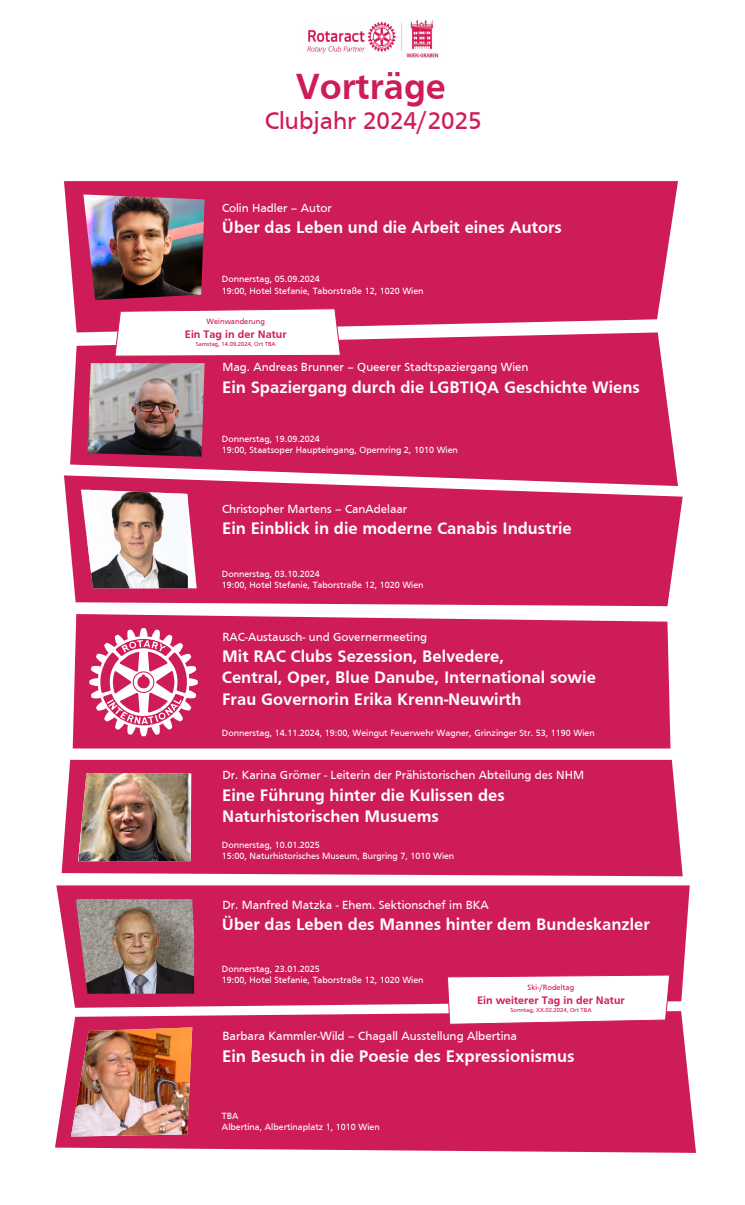
<style>
.page{position:relative;width:745px;height:1205px;background:#fff}
.page>*{position:absolute;margin:0;border:0;box-sizing:border-box;transform-origin:0 0}
.t1{font:700 37.5px "Frutiger";color:#ce1c58}
.t2{font:25px "Frutiger";color:#ce1c58}
.t3{font:700 17.38px "Frutiger";color:#fff}
.t4{font:700 17.12px/21.5px "Frutiger";color:#fff}
.t5{font:12.25px "Frutiger";color:#fff}
.t6{font:12.12px "Frutiger";color:#fff}
.t7{font:700 11.25px "Frutiger";color:#ce1c58}
.t8{font:9.25px/11.1px "Frutiger";color:#fff}
.t9{font:7.88px "Frutiger";color:#ce1c58}
.t10{font:6.12px "Frutiger";color:#ce1c58}
</style>
<div class="page">
<svg style="left:64px;top:181px;width:613px;height:151px;background:#d12c64"></svg>
<img style="left:83px;top:194px;width:121px;height:106px">
<div style="left:56px;top:885px;width:633px;height:123px;background:#ce1c58"></div>
<img style="left:76px;top:899px;width:118px;height:94px">
<svg style="left:70px;top:332px;width:607px;height:143px;background:#d12d64"></svg>
<img style="left:87px;top:363px;width:117px;height:94px">
<svg style="left:64px;top:475px;width:618px;height:131px;background:#d3356a"></svg>
<svg style="left:81px;top:489px;width:116px;height:99px"></svg>
<img style="left:87px;top:490px;width:101px;height:98px">
<svg style="left:55px;top:1011px;width:640px;height:142px;background:#d12d64"></svg>
<img style="left:71px;top:1027px;width:121px;height:109px">
<div style="left:62px;top:760px;width:620px;height:116px;background:#ce1c58"></div>
<img style="left:79px;top:773px;width:111px;height:88px">
<div style="left:73px;top:614px;width:597px;height:134px;background:#ce1c58"></div>
<svg style="left:89px;top:628px;width:109px;height:108px"></svg>
<svg style="left:446px;top:974px;width:224px;height:51px"></svg>
<svg style="left:114px;top:308px;width:227px;height:49px"></svg>
<img style="left:307px;top:19px;width:132px;height:40px">
<h1 class="t1" style="left:295px;top:65px;width:152px">Vorträge</h1>
<h2 class="t2" style="left:264px;top:107px;width:218px">Clubjahr 2024/2025</h2>
<h3 class="t6" style="left:222px;top:201px;width:111px">Colin Hadler – Autor</h3>
<h3 class="t4" style="left:222px;top:217px;width:341px">Über das Leben und die Arbeit eines Autors</h3>
<p class="t8" style="left:222px;top:274px;width:203px">Donnerstag, 05.09.2024<br>19:00, Hotel Stefanie, Taborstraße 12, 1020 Wien</p>
<p class="t9" style="left:206px;top:317px;width:60px">Weinwanderung</p>
<p class="t7" style="left:185px;top:328px;width:103px">Ein Tag in der Natur</p>
<p class="t10" style="left:196px;top:340px;width:81px">Samstag, 14.09.2024, Ort TBA</p>
<h3 class="t6" style="left:222px;top:360px;width:307px">Mag. Andreas Brunner – Queerer Stadtspaziergang Wien</h3>
<h3 class="t4" style="left:222px;top:376px;width:419px">Ein Spaziergang durch die LGBTIQA Geschichte Wiens</h3>
<p class="t8" style="left:222px;top:433px;width:237px">Donnerstag, 19.09.2024<br>19:00, Staatsoper Haupteingang, Opernring 2, 1010 Wien</p>
<h3 class="t6" style="left:222px;top:502px;width:187px">Christopher Martens – CanAdelaar</h3>
<h3 class="t4" style="left:222px;top:518px;width:351px">Ein Einblick in die moderne Canabis Industrie</h3>
<p class="t8" style="left:222px;top:568px;width:203px">Donnerstag, 03.10.2024<br>19:00, Hotel Stefanie, Taborstraße 12, 1020 Wien</p>
<h3 class="t6" style="left:222px;top:629px;width:206px">RAC-Austausch- und Governermeeting</h3>
<h3 class="t4" style="left:222px;top:645px;width:375px">Mit RAC Clubs Sezession, Belvedere,<br>Central, Oper, Blue Danube, International sowie<br>Frau Governorin Erika Krenn-Neuwirth</h3>
<p class="t8" style="left:222px;top:727px;width:374px">Donnerstag, 14.11.2024, 19:00, Weingut Feuerwehr Wagner, Grinzinger Str. 53, 1190 Wien</p>
<h3 class="t6" style="left:222px;top:768px;width:363px">Dr. Karina Grömer - Leiterin der Prähistorischen Abteilung des NHM</h3>
<h3 class="t4" style="left:222px;top:784px;width:284px">Eine Führung hinter die Kulissen des<br>Naturhistorischen Musuems</h3>
<p class="t8" style="left:222px;top:839px;width:234px">Donnerstag, 10.01.2025<br>15:00, Naturhistorisches Museum, Burgring 7, 1010 Wien</p>
<h3 class="t6" style="left:222px;top:898px;width:268px">Dr. Manfred Matzka - Ehem. Sektionschef im BKA</h3>
<h3 class="t4" style="left:222px;top:913px;width:429px">Über das Leben des Mannes hinter dem Bundeskanzler</h3>
<p class="t8" style="left:222px;top:963px;width:203px">Donnerstag, 23.01.2025<br>19:00, Hotel Stefanie, Taborstraße 12, 1020 Wien</p>
<p class="t9" style="left:527px;top:983px;width:48px">Ski-/Rodeltag</p>
<p class="t7" style="left:477px;top:994px;width:149px">Ein weiterer Tag in der Natur</p>
<p class="t10" style="left:510px;top:1006px;width:82px">Sonntag, XX.02.2024, Ort TBA</p>
<h3 class="t5" style="left:222px;top:1029px;width:296px">Barbara Kammler-Wild – Chagall Ausstellung Albertina</h3>
<h3 class="t3" style="left:222px;top:1046px;width:354px">Ein Besuch in die Poesie des Expressionismus</h3>
<p class="t8" style="left:222px;top:1110px;width:159px">TBA<br>Albertina, Albertinaplatz 1, 1010 Wien</p>
</div>
